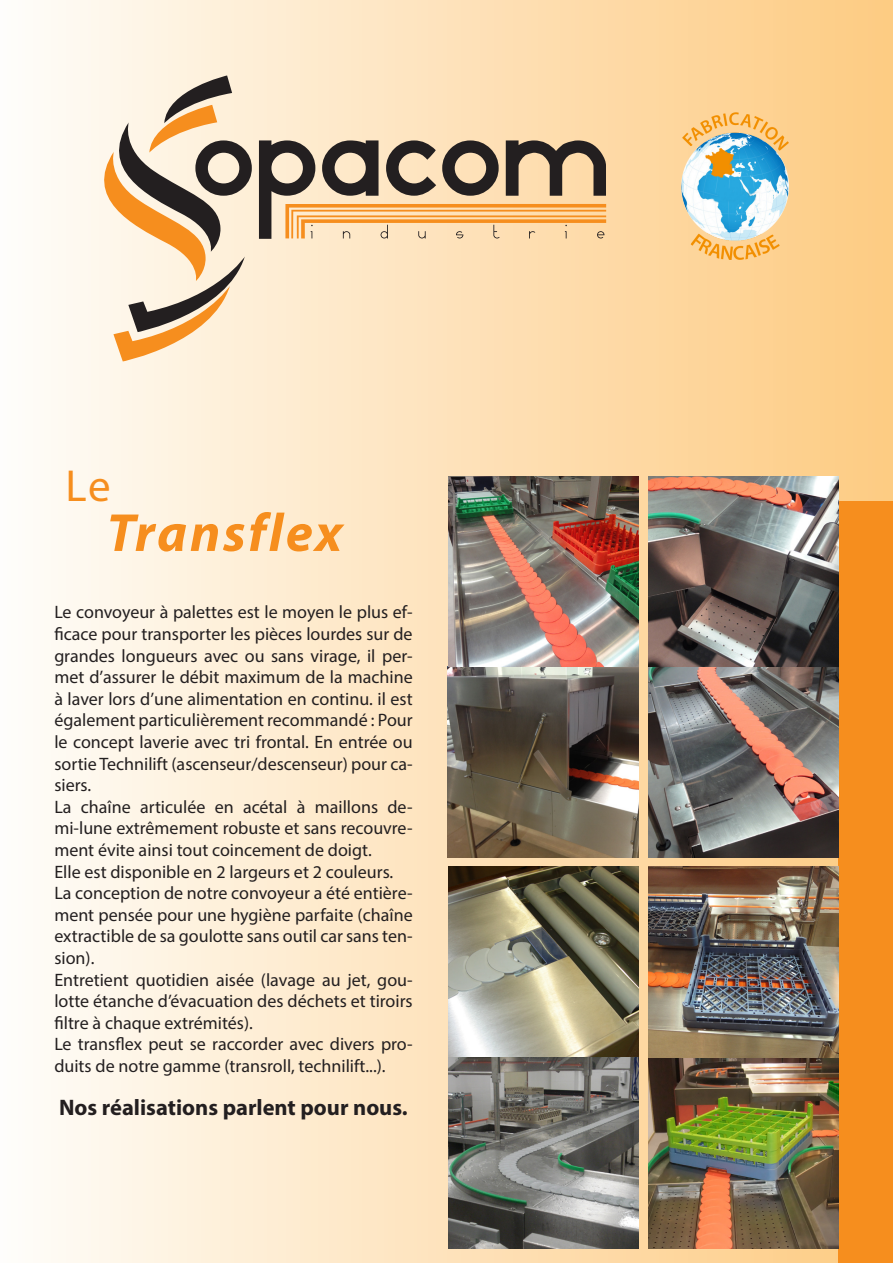
<style>
.page{position:relative;width:893px;height:1263px;background:#fff}
.page>*{position:absolute;margin:0;border:0;box-sizing:border-box;transform-origin:0 0}
.t1{font:italic 700 54px "Myriad Pro";letter-spacing:.05em;color:#f68e1e}
.t2{font:45px "Myriad Pro";color:#f68e1e}
.t3{font:700 22.5px "Myriad Pro";color:#231f20}
.t4{font:18px/21.6px "Myriad Pro";color:#231f20;text-align:justify}
</style>
<div class="page">
<div style="left:0;top:0;width:893px;height:1263px;background:linear-gradient(to right,#fefdf9,#fcc97f)"></div>
<div style="left:839px;top:501px;width:54px;height:762px;background:#f68e1e"></div>
<img style="left:448px;top:867px;width:191px;height:381px">
<img style="left:648px;top:867px;width:191px;height:381px">
<img style="left:448px;top:476px;width:191px;height:381px">
<img style="left:648px;top:476px;width:191px;height:381px">
<svg style="left:83px;top:75px;width:523px;height:286px;background:#e3caaa"></svg>
<img style="left:676px;top:109px;width:122px;height:163px">
<p class="t2" style="left:65px;top:458px;width:47px">Le</p>
<p class="t1" style="left:107px;top:498px;width:237px">Transflex</p>
<p class="t4" style="left:54px;top:601px;width:360px">Le convoyeur à palettes est le moyen le plus ef&shy;ficace pour transporter les pièces lourdes sur de grandes longueurs avec ou sans virage, il per&shy;met d’assurer le débit maximum de la machine à laver lors d’une alimentation en continu. il est également particulièrement recommandé : Pour le concept laverie avec tri frontal. En entrée ou sortie Technilift (ascenseur/descenseur) pour ca&shy;siers.</p>
<p class="t4" style="left:54px;top:796px;width:360px">La chaîne articulée en acétal à maillons de&shy;mi-lune extrêmement robuste et sans recouvre&shy;ment évite ainsi tout coincement de doigt.</p>
<p class="t4" style="left:54px;top:860px;width:340px">Elle est disponible en 2 largeurs et 2 couleurs.</p>
<p class="t4" style="left:54px;top:882px;width:360px">La conception de notre convoyeur a été entière&shy;ment pensée pour une hygiène parfaite (chaîne extractible de sa goulotte sans outil car sans ten&shy;sion).</p>
<p class="t4" style="left:54px;top:968px;width:360px">Entretient quotidien aisée (lavage au jet, gou&shy;lotte étanche d’évacuation des déchets et tiroirs filtre à chaque extrémités).</p>
<p class="t4" style="left:54px;top:1033px;width:360px">Le transflex peut se raccorder avec divers pro&shy;duits de notre gamme (transroll, technilift...).</p>
<p class="t3" style="left:59px;top:1093px;width:350px">Nos réalisations parlent pour nous.</p>
</div>
